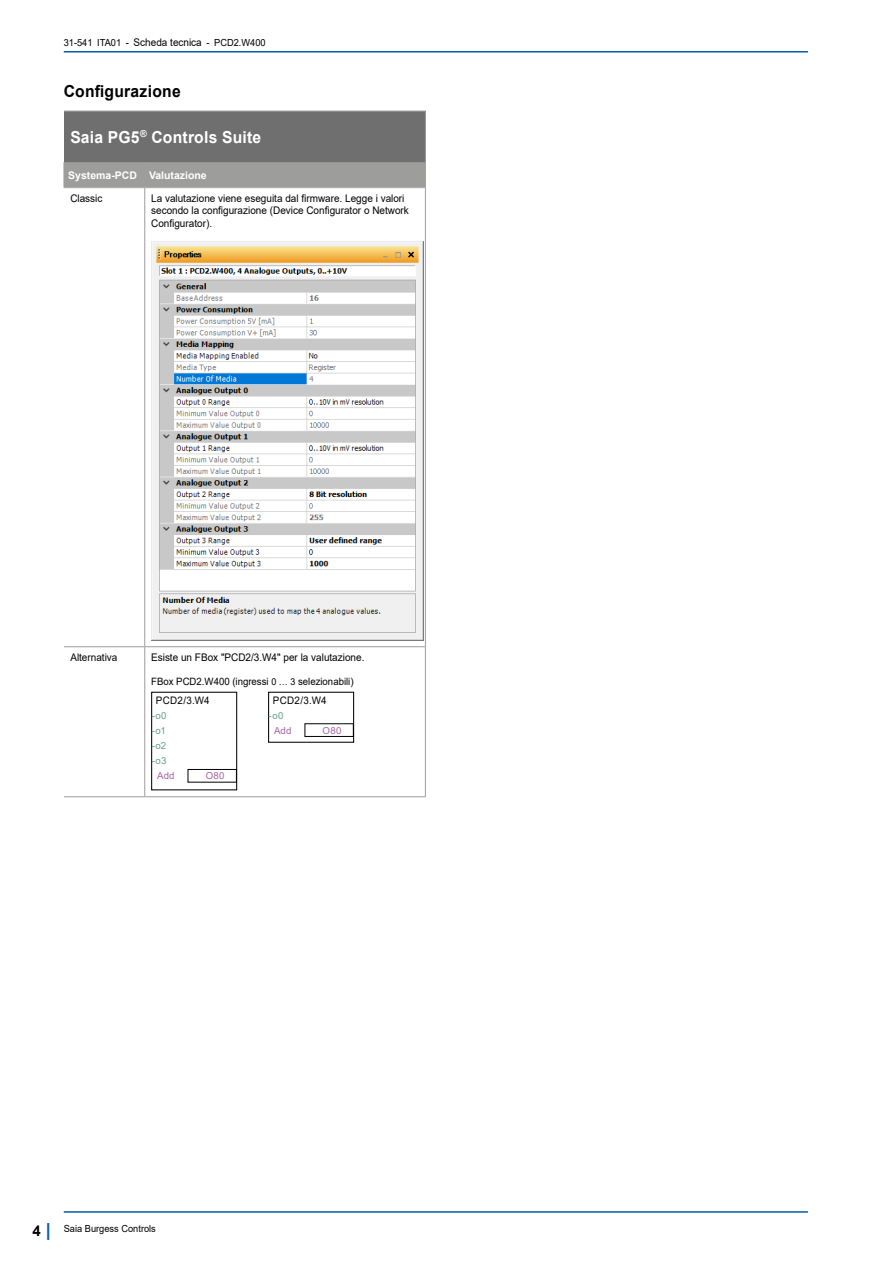
<style>
.page{position:relative;width:893px;height:1263px;background:#fff}
.page>*{position:absolute;margin:0;border:0;box-sizing:border-box;transform-origin:0 0}
.t1{font:700 18px "Arial";color:#005da9}
.Text__Titel_1_Subtit{font:700 16.5px "Arial";letter-spacing:.015em;color:#fff;scale:.95 1}
.Text__Titel_1_Subtit-2{font:700 16.5px "Arial";letter-spacing:.015em;color:#000;scale:.95 1}
.t2{font:700 15px "Arial";color:#000}
.Tables__Data-Row__7{font:10.5px/12.6px "Arial";color:#000;scale:.95 1}
.Tables__Data_Column{font:700 10.5px "Arial";color:#fff}
.Tables__Data-Row__7-2{font:10.35px "Arial";letter-spacing:.025em;color:#000;scale:.95 1}
.Text__left_justified{font:10.2px "Arial";color:#000;scale:.95 1}
.t3{font:9.75px "Arial";color:#000;scale:.95 1}
.t4{font:9.6px "Arial";letter-spacing:.025em;color:#65a185}
.t5{font:9.6px "Arial";letter-spacing:.025em;color:#a863a5}
.s1{font-size:10.5px}
.s2{font-size:9.45px}
</style>
<div class="page">
<hr style="left:64px;top:1211px;width:744px;height:2px;background:#005da9">
<hr style="left:64px;top:51px;width:744px;height:2px;background:#005da9">
<div style="left:64px;top:111px;width:361px;height:51px;background:#706f6f"></div>
<hr style="left:425px;top:112px;width:1px;height:50px;background:#9d9d9c">
<hr style="left:64px;top:111px;width:81px;height:1px;background:#9d9d9c">
<hr style="left:145px;top:111px;width:281px;height:1px;background:#9d9d9c">
<div style="left:64px;top:162px;width:362px;height:25px;background:#9d9d9c"></div>
<hr style="left:64px;top:187px;width:81px;height:1px;background:#9d9d9c">
<hr style="left:145px;top:187px;width:281px;height:1px;background:#9d9d9c">
<hr style="left:144px;top:188px;width:1px;height:458px;background:#9d9d9c">
<hr style="left:425px;top:188px;width:1px;height:458px;background:#9d9d9c">
<hr style="left:64px;top:646px;width:81px;height:1px;background:#9d9d9c">
<hr style="left:145px;top:646px;width:281px;height:1px;background:#9d9d9c">
<hr style="left:144px;top:647px;width:1px;height:149px;background:#9d9d9c">
<hr style="left:425px;top:647px;width:1px;height:149px;background:#9d9d9c">
<hr style="left:64px;top:796px;width:81px;height:1px;background:#9d9d9c">
<hr style="left:145px;top:796px;width:281px;height:1px;background:#9d9d9c">
<img style="left:151px;top:242px;width:272px;height:398px">
<div style="left:151px;top:692px;width:86px;height:98px;border:1px solid #000"></div>
<div style="left:188px;top:769px;width:49px;height:13px;border:1px solid #000"></div>
<div style="left:268px;top:692px;width:86px;height:51px;border:1px solid #000"></div>
<div style="left:305px;top:723px;width:49px;height:14px;border:1px solid #000"></div>
<p class="t3" style="left:64px;top:36px;width:214px">31-541 ITA01 - <span class="s1">Scheda tecnica</span> - PCD2.W400</p>
<p class="Text__Titel_1_Subtit-2" style="left:64px;top:80px;width:125px">Configurazione</p>
<p class="Text__Titel_1_Subtit" style="left:70px;top:125px;width:203px">Saia PG5<sup>®</sup> Controls Suite</p>
<p class="Tables__Data_Column" style="left:68px;top:168px;width:70px">Systema-PCD</p>
<p class="Tables__Data_Column" style="left:149px;top:168px;width:59px">Valutazione</p>
<p class="Tables__Data-Row__7" style="left:70px;top:192px;width:35px">Classic</p>
<p class="Tables__Data-Row__7" style="left:151px;top:192px;width:273px">La valutazione viene eseguita dal firmware. Legge i valori secondo la configurazione (Device Configurator o Network<br>Configurator).</p>
<p class="Tables__Data-Row__7" style="left:70px;top:651px;width:51px">Alternativa</p>
<p class="Tables__Data-Row__7" style="left:151px;top:651px;width:226px">Esiste un FBox "PCD2/3.W4" per la valutazione.</p>
<p class="Text__left_justified" style="left:151px;top:675px;width:215px">FBox PCD2.W400 (ingressi <span class="s2">0 … 3</span> selezionabili)</p>
<p class="Tables__Data-Row__7-2" style="left:156px;top:693px;width:58px">PCD2/3.W4</p>
<p class="t4" style="left:152px;top:709px;width:16px">-o0</p>
<p class="t4" style="left:152px;top:724px;width:16px">-o1</p>
<p class="t4" style="left:152px;top:739px;width:16px">-o2</p>
<p class="t4" style="left:152px;top:754px;width:16px">-o3</p>
<p class="t5" style="left:157px;top:769px;width:19px">Add</p>
<p class="t5" style="left:206px;top:769px;width:20px">O80</p>
<p class="Tables__Data-Row__7-2" style="left:273px;top:693px;width:58px">PCD2/3.W4</p>
<p class="t4" style="left:269px;top:709px;width:16px">-o0</p>
<p class="t5" style="left:274px;top:724px;width:19px">Add</p>
<p class="t5" style="left:323px;top:724px;width:20px">O80</p>
<h1 class="t1" style="left:46px;top:1216px;width:7px">|</h1>
<h3 class="t2" style="left:33px;top:1220px;width:10px">4</h3>
<p class="t3" style="left:64px;top:1222px;width:98px">Saia Burgess Controls</p>
</div>
